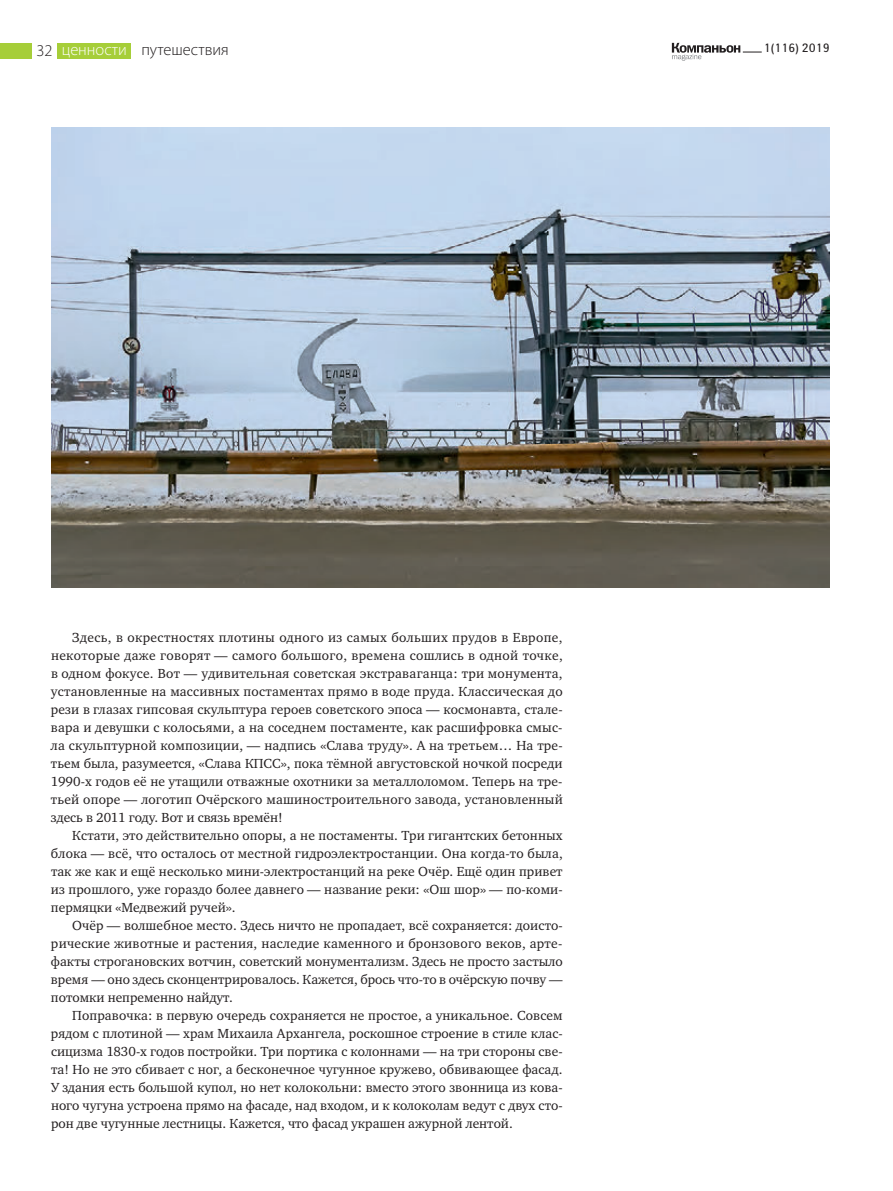
<style>
.page{position:relative;width:893px;height:1191px;background:#fff}
.page>*{position:absolute;margin:0;border:0;box-sizing:border-box;transform-origin:0 0}
.t1{font:300 16.5px "Myriad Pro";color:#231f20}
.t2{font:13.5px/18px "Charter ITC";color:#231f20;text-align:justify}
.t3{font:12px "Yanus Regular 2";color:#231f20}
.s1{font-family:"Myriad Pro Light 4";font-weight:400;color:#fff}
</style>
<div class="page">
<svg style="left:672px;top:43px;width:90px;height:18px"></svg>
<div style="left:58px;top:43px;width:73px;height:16px;background:#a6ce39"></div>
<div style="left:0;top:43px;width:32px;height:16px;background:#a6ce39"></div>
<img style="left:51px;top:128px;width:778px;height:460px">
<p class="t1" style="left:37px;top:40px;width:194px">32 <span class="s1">ценности</span> путешествия</p>
<p class="t3" style="left:764px;top:41px;width:67px">1(116) 2019</p>
<p class="t2" style="left:51px;top:628px;width:513px;text-indent:21px">Здесь, в окрестностях плотины одного из самых больших прудов в Европе, некоторые даже говорят — самого большого, времена сошлись в одной точке, в одном фокусе. Вот — удивительная советская экстраваганца: три монумента, установленные на массивных постаментах прямо в воде пруда. Классическая до рези в глазах гипсовая скульптура героев советского эпоса — космонавта, стале&shy;вара и девушки с колосьями, а на соседнем постаменте, как расшифровка смыс&shy;ла скульптурной композиции, — надпись «Слава труду». А на третьем… На тре&shy;тьем была, разумеется, «Слава КПСС», пока тёмной августовской ночкой посреди 1990-х -годов её не утащили отважные охотники за металлоломом. Теперь на тре&shy;тьей опоре — логотип Очёрского машиностроительного завода, установленный здесь в 2011 году. Вот и связь времён!</p>
<p class="t2" style="left:51px;top:826px;width:513px;text-indent:21px">Кстати, это действительно опоры, а не постаменты. Три гигантских бетонных блока — всё, что осталось от местной гидроэлектростанции. Она когда-то была, так же как и ещё несколько мини-электростанций на реке Очёр. Ещё один привет из прошлого, уже гораздо более давнего — название реки: «Ош шор» — по-коми&shy;пермяцки «Медвежий ручей».</p>
<p class="t2" style="left:51px;top:916px;width:513px;text-indent:21px">Очёр — волшебное место. Здесь ничто не пропадает, всё сохраняется: доисто&shy;рические животные и растения, наследие каменного и бронзового веков, арте&shy;факты строгановских вотчин, советский монументализм. Здесь не просто застыло время — оно здесь сконцентрировалось. Кажется, брось что-то в очёрскую почву — потомки непременно найдут.</p>
<p class="t2" style="left:51px;top:1006px;width:513px;text-indent:21px">Поправочка: в первую очередь сохраняется не простое, а уникальное. Совсем рядом с плотиной — храм Михаила Архангела, роскошное строение в стиле клас&shy;сицизма 1830-х годов постройки. Три портика с колоннами — на три стороны све&shy;та! Но не это сбивает с ног, а бесконечное чугунное кружево, обвивающее фасад.<br>У здания есть большой купол, но нет колокольни: вместо этого звонница из кова&shy;ного чугуна устроена прямо на фасаде, над входом, и к колоколам ведут с двух сто&shy;рон две чугунные лестницы. Кажется, что фасад украшен ажурной лентой.</p>
</div>
